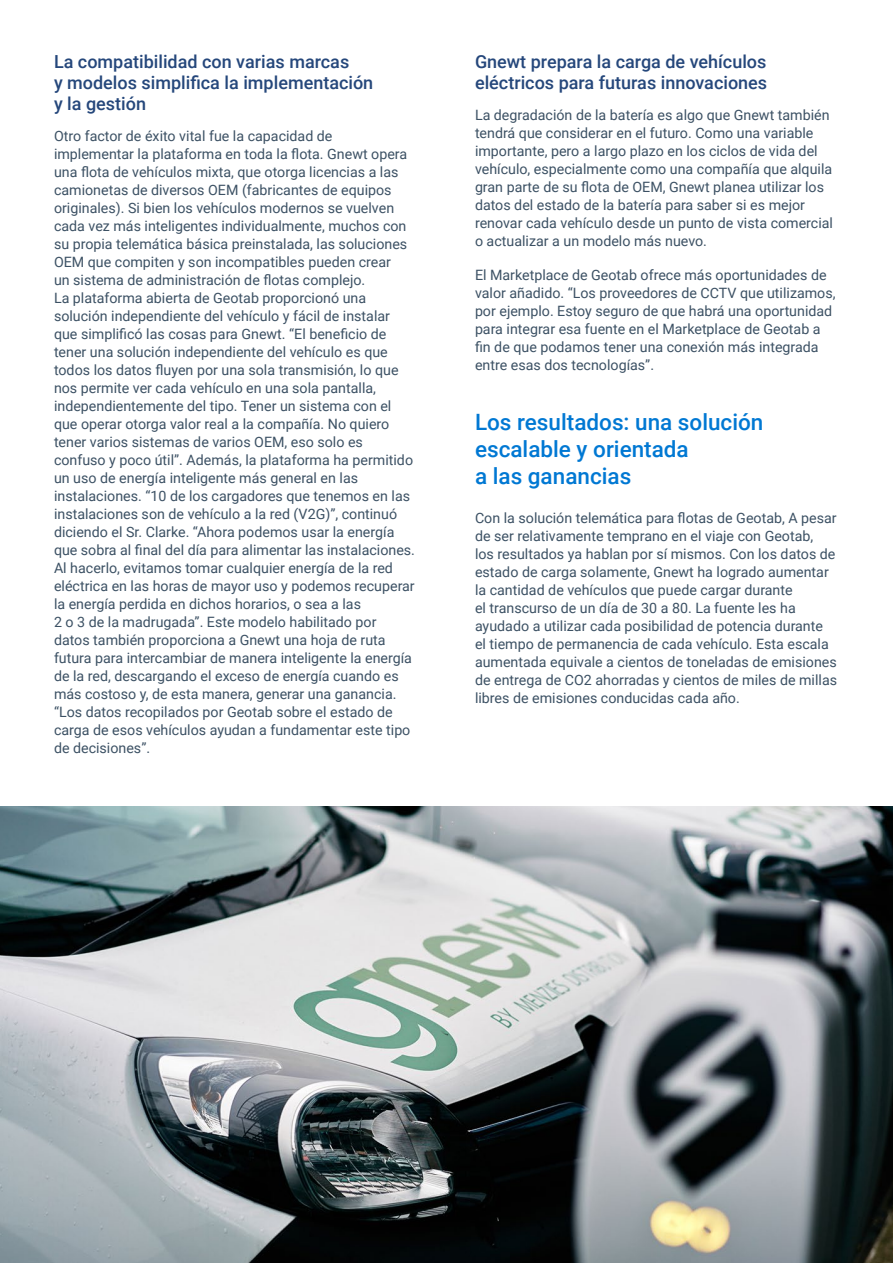
<style>
.page{position:relative;width:893px;height:1263px;background:#fff}
.page>*{position:absolute;margin:0;border:0;box-sizing:border-box;transform-origin:0 0}
.H2__Heading_2{font:500 22.5px/27px "Roboto";color:#0078d3}
.H3__Heading_3{font:500 18px/21px "Roboto";color:#25477b}
.P__Body_Copy{font:14.25px/18px "Roboto";color:#3c5164}
</style>
<div class="page">
<img style="left:0;top:807px;width:893px;height:456px">
<h3 class="H3__Heading_3" style="left:54px;top:50px;width:321px">La compatibilidad con varias marcas<br>y modelos simplifica la implementación y la gestión</h3>
<p class="P__Body_Copy" style="left:54px;top:126px;width:362px">Otro factor de éxito vital fue la capacidad de implementar la plataforma en toda la flota. Gnewt opera una flota de vehículos mixta, que otorga licencias a las camionetas de diversos OEM (fabricantes de equipos originales). Si bien los vehículos modernos se vuelven cada vez más inteligentes individualmente, muchos con su propia telemática básica preinstalada, las soluciones OEM que compiten y son incompatibles pueden crear<br>un sistema de administración de flotas complejo.<br>La plataforma abierta de Geotab proporcionó una solución independiente del vehículo y fácil de instalar que simplificó las cosas para Gnewt. “El beneficio de tener una solución independiente del vehículo es que todos los datos fluyen por una sola transmisión, lo que nos permite ver cada vehículo en una sola pantalla, independientemente del tipo. Tener un sistema con el que operar otorga valor real a la compañía. No quiero tener varios sistemas de varios OEM, eso solo es confuso y poco útil”. Además, la plataforma ha permitido un uso de energía inteligente más general en las instalaciones. “10 de los cargadores que tenemos en las instalaciones son de vehículo a la red (V2G)”, continuó diciendo el Sr. Clarke. “Ahora podemos usar la energía que sobra al final del día para alimentar las instalaciones.<br>Al hacerlo, evitamos tomar cualquier energía de la red eléctrica en las horas de mayor uso y podemos recuperar la energía perdida en dichos horarios, o sea a las<br>2 o 3 de la madrugada”. Este modelo habilitado por datos también proporciona a Gnewt una hoja de ruta futura para intercambiar de manera inteligente la energía de la red, descargando el exceso de energía cuando es más costoso y, de esta manera, generar una ganancia. “Los datos recopilados por Geotab sobre el estado de carga de esos vehículos ayudan a fundamentar este tipo de decisiones”.</p>
<h3 class="H3__Heading_3" style="left:475px;top:50px;width:294px">Gnewt prepara la carga de vehículos eléctricos para futuras innovaciones</h3>
<p class="P__Body_Copy" style="left:475px;top:105px;width:360px">La degradación de la batería es algo que Gnewt también tendrá que considerar en el futuro. Como una variable importante, pero a largo plazo en los ciclos de vida del vehículo, especialmente como una compañía que alquila gran parte de su flota de OEM, Gnewt planea utilizar los datos del estado de la batería para saber si es mejor renovar cada vehículo desde un punto de vista comercial o actualizar a un modelo más nuevo.</p>
<p class="P__Body_Copy" style="left:475px;top:266px;width:362px">El Marketplace de Geotab ofrece más oportunidades de valor añadido. “Los proveedores de CCTV que utilizamos, por ejemplo. Estoy seguro de que habrá una oportunidad para integrar esa fuente en el Marketplace de Geotab a fin de que podamos tener una conexión más integrada entre esas dos tecnologías”.</p>
<h2 class="H2__Heading_2" style="left:475px;top:407px;width:290px">Los resultados: una solución escalable y orientada<br>a las ganancias</h2>
<p class="P__Body_Copy" style="left:475px;top:509px;width:364px">Con la solución telemática para flotas de Geotab, A pesar de ser relativamente temprano en el viaje con Geotab,<br>los resultados ya hablan por sí mismos. Con los datos de estado de carga solamente, Gnewt ha logrado aumentar la cantidad de vehículos que puede cargar durante<br>el transcurso de un día de 30 a 80. La fuente les ha ayudado a utilizar cada posibilidad de potencia durante el tiempo de permanencia de cada vehículo. Esta escala aumentada equivale a cientos de toneladas de emisiones de entrega de CO2 ahorradas y cientos de miles de millas libres de emisiones conducidas cada año.</p>
</div>
